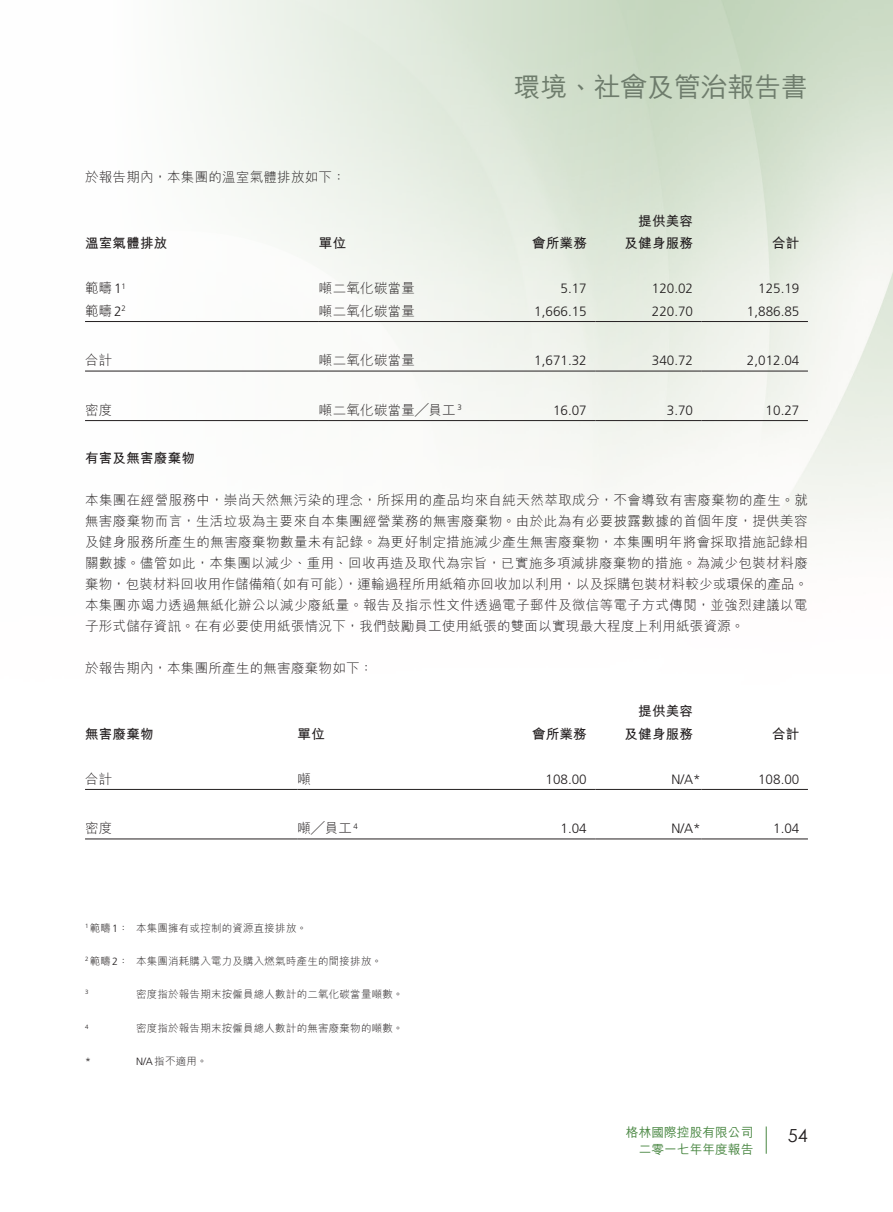
<style>
.page{position:relative;width:893px;height:1212px;background:#fff}
.page>*{position:absolute;margin:0;border:0;box-sizing:border-box;transform-origin:0 0}
.t1{font:500 27px "M Hei HK";letter-spacing:-.01em;color:#6e7c6c}
.t2{font:18px "Century Gothic";color:#231f20}
.t3{font:300 13.5px/21px "M Hei HK";letter-spacing:.03em;color:#231f20;text-align:right}
.t4{font:300 13.5px "Frutiger LT Std";color:#231f20}
.t5{font:700 13.5px "M Hei HK";letter-spacing:.02em;color:#231f20}
.t6{font:500 12.75px/16.5px "M Hei HK";color:#488641;text-align:right}
.t7{font:300 10.5px "M Hei HK";letter-spacing:.02em;color:#231f20}
.t8{font:300 10.5px "Frutiger LT Std";color:#231f20}
.t9{font:300 7.8px "Frutiger LT Std";color:#231f20}
.t10{font:300 6.15px "Frutiger LT Std";color:#231f20}
.s1{font-family:"Frutiger LT Std"}
</style>
<div class="page">
<svg style="left:766px;top:1126px;width:1px;height:28px"></svg>
<hr style="left:85px;top:321px;width:234px;height:1px;background:#231f20">
<hr style="left:319px;top:321px;width:170px;height:1px;background:#231f20">
<hr style="left:489px;top:321px;width:106px;height:1px;background:#231f20">
<hr style="left:595px;top:321px;width:107px;height:1px;background:#231f20">
<hr style="left:702px;top:321px;width:106px;height:1px;background:#231f20">
<hr style="left:85px;top:371px;width:234px;height:1px;background:#231f20">
<hr style="left:319px;top:371px;width:170px;height:1px;background:#231f20">
<hr style="left:489px;top:371px;width:106px;height:1px;background:#231f20">
<hr style="left:595px;top:371px;width:107px;height:1px;background:#231f20">
<hr style="left:702px;top:371px;width:106px;height:1px;background:#231f20">
<hr style="left:85px;top:420px;width:234px;height:1px;background:#231f20">
<hr style="left:319px;top:420px;width:170px;height:1px;background:#231f20">
<hr style="left:489px;top:420px;width:106px;height:1px;background:#231f20">
<hr style="left:595px;top:420px;width:107px;height:1px;background:#231f20">
<hr style="left:702px;top:420px;width:106px;height:1px;background:#231f20">
<hr style="left:85px;top:789px;width:213px;height:1px;background:#231f20">
<hr style="left:298px;top:789px;width:191px;height:1px;background:#231f20">
<hr style="left:489px;top:789px;width:106px;height:1px;background:#231f20">
<hr style="left:595px;top:789px;width:107px;height:1px;background:#231f20">
<hr style="left:702px;top:789px;width:106px;height:1px;background:#231f20">
<hr style="left:85px;top:838px;width:213px;height:1px;background:#231f20">
<hr style="left:298px;top:838px;width:191px;height:1px;background:#231f20">
<hr style="left:489px;top:838px;width:106px;height:1px;background:#231f20">
<hr style="left:595px;top:838px;width:107px;height:1px;background:#231f20">
<hr style="left:702px;top:838px;width:106px;height:1px;background:#231f20">
<h1 class="t1" style="left:514px;top:68px;width:296px">環境、社會及管治報告書</h1>
<p class="t3" style="left:85px;top:166px;width:262px">於報告期內，本集團的溫室氣體排放如下：</p>
<p class="t5" style="left:638px;top:211px;width:56px">提供美容</p>
<p class="t5" style="left:85px;top:233px;width:84px">溫室氣體排放</p>
<p class="t5" style="left:319px;top:233px;width:29px">單位</p>
<p class="t5" style="left:532px;top:233px;width:56px">會所業務</p>
<p class="t5" style="left:624px;top:233px;width:70px">及健身服務</p>
<p class="t5" style="left:772px;top:233px;width:29px">合計</p>
<p class="t3" style="left:85px;top:277px;width:42px">範疇<span class="s1">1</span><sup>1</sup></p>
<p class="t3" style="left:319px;top:277px;width:98px">噸二氧化碳當量</p>
<p class="t4" style="left:561px;top:281px;width:28px">5.17</p>
<p class="t4" style="left:652px;top:281px;width:43px">120.02</p>
<p class="t4" style="left:758px;top:281px;width:43px">125.19</p>
<p class="t3" style="left:85px;top:300px;width:42px">範疇<span class="s1">2</span><sup>2</sup></p>
<p class="t3" style="left:319px;top:300px;width:98px">噸二氧化碳當量</p>
<p class="t4" style="left:534px;top:303px;width:54px">1,666.15</p>
<p class="t4" style="left:652px;top:303px;width:43px">220.70</p>
<p class="t4" style="left:747px;top:303px;width:54px">1,886.85</p>
<p class="t3" style="left:85px;top:349px;width:29px">合計</p>
<p class="t3" style="left:319px;top:349px;width:98px">噸二氧化碳當量</p>
<p class="t4" style="left:534px;top:353px;width:54px">1,671.32</p>
<p class="t4" style="left:652px;top:353px;width:43px">340.72</p>
<p class="t4" style="left:747px;top:353px;width:54px">2,012.04</p>
<p class="t3" style="left:319px;top:399px;width:138px">噸二氧化碳當量╱員工</p>
<p class="t3" style="left:85px;top:399px;width:29px">密度</p>
<p class="t5" style="left:85px;top:448px;width:111px">有害及無害廢棄物</p>
<p class="t3" style="left:85px;top:489px;width:725px">本集團在經營服務中，崇尚天然無污染的理念，所採用的產品均來自純天然萃取成分，不會導致有害廢棄物的產生。就無害廢棄物而言，生活垃圾為主要來自本集團經營業務的無害廢棄物。由於此為有必要披露數據的首個年度，提供美容及健身服務所產生的無害廢棄物數量未有記錄。為更好制定措施減少產生無害廢棄物，本集團明年將會採取措施記錄相關數據。儘管如此，本集團以減少、重用、回收再造及取代為宗旨，已實施多項減排廢棄物的措施。為減少包裝材料廢（如有可能，）運輸過程所用紙箱亦回收加以利用，以及採購包裝材料較少或環保的產品。</p>
<p class="t9" style="left:457px;top:403px;width:6px">3</p>
<p class="t4" style="left:553px;top:402px;width:35px">16.07</p>
<p class="t4" style="left:667px;top:402px;width:28px">3.70</p>
<p class="t4" style="left:766px;top:402px;width:35px">10.27</p>
<p class="t3" style="left:85px;top:573px;width:724px;text-align:left">棄物，包裝材料回收用作儲備箱<br>本集團亦竭力透過無紙化辦公以減少廢紙量。報告及指示性文件透過電子郵件及微信等電子方式傳閱，並強烈建議以電子形式儲存資訊。在有必要使用紙張情況下，我們鼓勵員工使用紙張的雙面以實現最大程度上利用紙張資源。</p>
<p class="t3" style="left:85px;top:657px;width:290px">於報告期內，本集團所產生的無害廢棄物如下：</p>
<p class="t5" style="left:85px;top:724px;width:70px">無害廢棄物</p>
<p class="t5" style="left:298px;top:724px;width:29px">單位</p>
<p class="t3" style="left:85px;top:768px;width:29px">合計</p>
<p class="t3" style="left:298px;top:768px;width:15px">噸</p>
<p class="t3" style="left:85px;top:817px;width:29px">密度</p>
<p class="t3" style="left:298px;top:817px;width:56px">噸╱員工</p>
<p class="t9" style="left:354px;top:821px;width:6px">4</p>
<p class="t7" style="left:90px;top:922px;width:40px">範疇<span class="s1">1</span>：</p>
<p class="t10" style="left:85px;top:923px;width:5px">1</p>
<p class="t7" style="left:136px;top:922px;width:172px">本集團擁有或控制的資源直接排放。</p>
<p class="t7" style="left:90px;top:955px;width:40px">範疇<span class="s1">2</span>：</p>
<p class="t10" style="left:85px;top:956px;width:5px">2</p>
<p class="t7" style="left:136px;top:955px;width:247px">本集團消耗購入電力及購入燃氣時產生的間接排放。</p>
<p class="t10" style="left:85px;top:989px;width:5px">3</p>
<p class="t7" style="left:136px;top:988px;width:269px">密度指於報告期末按僱員總人數計的二氧化碳當量噸數。</p>
<p class="t10" style="left:85px;top:1023px;width:5px">4</p>
<p class="t7" style="left:136px;top:1023px;width:269px">密度指於報告期末按僱員總人數計的無害廢棄物的噸數。</p>
<p class="t8" style="left:85px;top:1056px;width:7px">*</p>
<p class="t7" style="left:136px;top:1056px;width:73px"><span class="s1">N/A</span>指不適用。</p>
<p class="t5" style="left:638px;top:701px;width:56px">提供美容</p>
<p class="t5" style="left:532px;top:724px;width:56px">會所業務</p>
<p class="t5" style="left:624px;top:724px;width:70px">及健身服務</p>
<p class="t5" style="left:772px;top:724px;width:29px">合計</p>
<p class="t4" style="left:545px;top:771px;width:43px">108.00</p>
<p class="t4" style="left:671px;top:771px;width:31px">N A/ *</p>
<p class="t4" style="left:758px;top:771px;width:43px">108.00</p>
<p class="t4" style="left:561px;top:821px;width:28px">1.04</p>
<p class="t4" style="left:671px;top:821px;width:31px">N A/ *</p>
<p class="t4" style="left:773px;top:821px;width:28px">1.04</p>
<p class="t6" style="left:626px;top:1123px;width:129px">格林國際控股有限公司二零一七年年度報告</p>
<h2 class="t2" style="left:788px;top:1123px;width:21px">54</h2>
</div>
